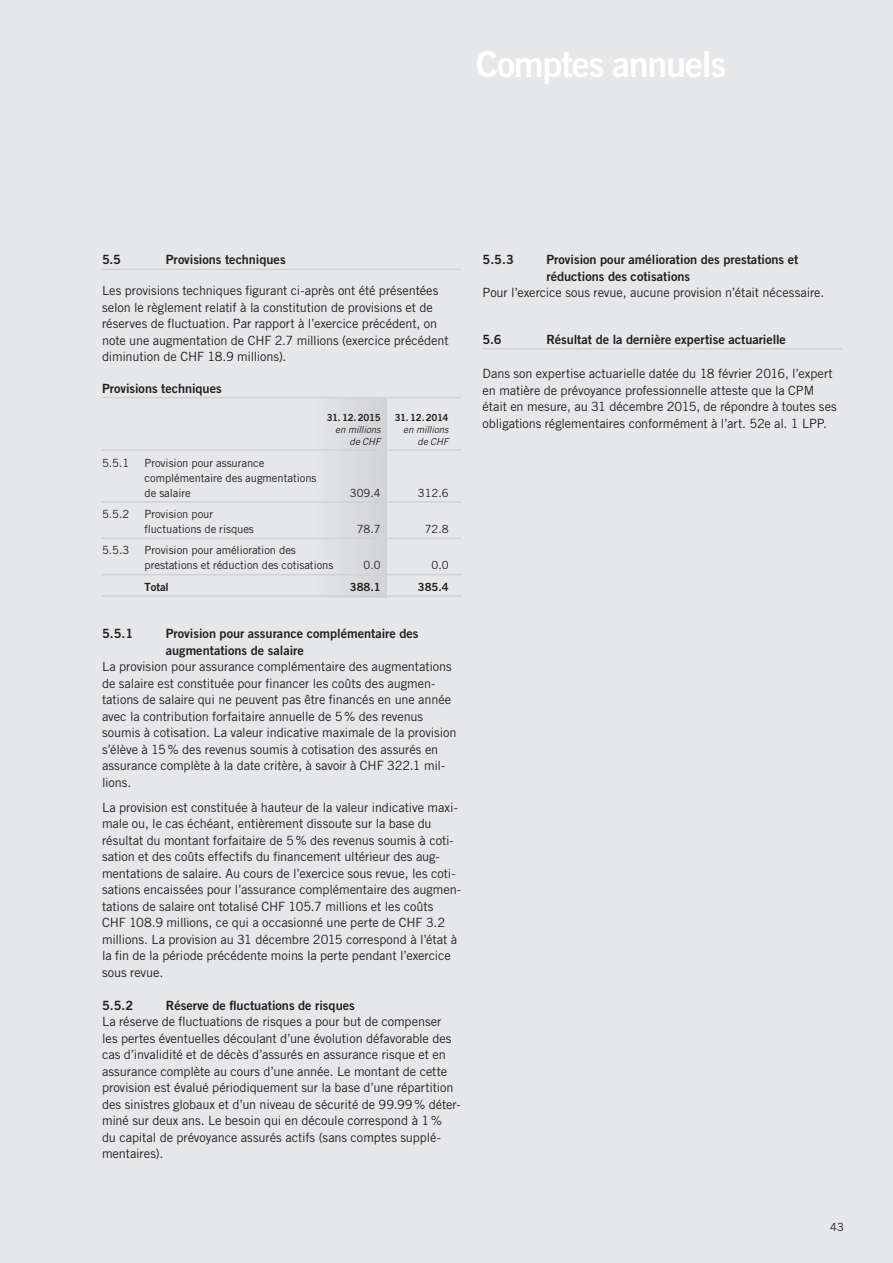
<style>
.page{position:relative;width:893px;height:1263px;background:#e6e7e9}
.page>*{position:absolute;margin:0;border:0;box-sizing:border-box;transform-origin:0 0}
.t1{font:36px "Trade Gothic LT Std Bd 2";letter-spacing:-.035em;color:#fff}
.t2{font:12.75px/16.5px "Trade Gothic LT Std";letter-spacing:-.005em;color:#231f20}
.t3{font:12.75px/16.5px "Trade Gothic LT Std Bd 2";color:#231f20}
.t4{font:11.25px/15px "Trade Gothic LT Std";letter-spacing:-.005em;color:#231f20}
.t5{font:11.25px "Trade Gothic LT Std Bd 2";letter-spacing:-.005em;color:#231f20}
.t6{font:italic 9.75px "Trade Gothic LT Std";letter-spacing:-.005em;color:#231f20}
.t7{font:9.75px "Trade Gothic LT Std Bd 2";letter-spacing:-.035em;color:#231f20}
</style>
<div class="page">
<div style="left:312px;top:398px;width:75px;height:199px;background:#dcdddf"></div>
<hr style="left:483px;top:348px;width:359px;height:2px;background:#d1d2d4">
<hr style="left:102px;top:269px;width:359px;height:1px;background:#d1d2d4">
<hr style="left:102px;top:397px;width:359px;height:1px;background:#d1d2d4">
<hr style="left:102px;top:449px;width:359px;height:2px;background:#d1d2d4">
<hr style="left:102px;top:501px;width:359px;height:2px;background:#d1d2d4">
<hr style="left:102px;top:537px;width:359px;height:2px;background:#d1d2d4">
<hr style="left:102px;top:574px;width:359px;height:1px;background:#d1d2d4">
<hr style="left:102px;top:595px;width:359px;height:2px;background:#d1d2d4">
<h1 class="t1" style="left:476px;top:42px;width:252px">Comptes annuels</h1>
<p class="t3" style="left:102px;top:251px;width:21px">5.5</p>
<p class="t3" style="left:166px;top:251px;width:121px">Provisions techniques</p>
<p class="t2" style="left:102px;top:282px;width:348px">Les provisions techniques figurant ci-après ont été présentées selon le règlement relatif à la constitution de provisions et de réserves de fluctuation. Par rapport à l’exercice précédent, on note une augmentation de CHF 2.7 millions (exercice précédent diminution de CHF 18.9 millions).</p>
<p class="t3" style="left:102px;top:380px;width:121px">Provisions techniques</p>
<p class="t7" style="left:327px;top:412px;width:55px">31.12.2015</p>
<p class="t7" style="left:395px;top:412px;width:55px">31.12.2014</p>
<p class="t6" style="left:335px;top:424px;width:47px">en millions</p>
<p class="t6" style="left:403px;top:424px;width:47px">en millions</p>
<p class="t6" style="left:350px;top:436px;width:32px">de CHF</p>
<p class="t6" style="left:418px;top:436px;width:32px">de CHF</p>
<p class="t4" style="left:102px;top:455px;width:29px">5.5.1</p>
<p class="t4" style="left:145px;top:455px;width:173px">Provision pour assurance complémentaire des augmentations de salaire</p>
<p class="t4" style="left:350px;top:485px;width:32px">309.4</p>
<p class="t4" style="left:418px;top:485px;width:32px">312.6</p>
<p class="t4" style="left:102px;top:506px;width:29px">5.5.2</p>
<p class="t4" style="left:145px;top:506px;width:111px">Provision pour fluctuations de risques</p>
<p class="t4" style="left:102px;top:543px;width:29px">5.5.3</p>
<p class="t4" style="left:145px;top:543px;width:190px">Provision pour amélioration des prestations et réduction des cotisations</p>
<p class="t4" style="left:357px;top:521px;width:25px">78.7</p>
<p class="t4" style="left:425px;top:521px;width:25px">72.8</p>
<p class="t4" style="left:364px;top:558px;width:19px">0.0</p>
<p class="t4" style="left:432px;top:558px;width:19px">0.0</p>
<p class="t5" style="left:145px;top:580px;width:26px">Total</p>
<p class="t5" style="left:350px;top:580px;width:32px">388.1</p>
<p class="t5" style="left:418px;top:580px;width:32px">385.4</p>
<p class="t3" style="left:102px;top:625px;width:33px">5.5.1</p>
<p class="t3" style="left:166px;top:625px;width:254px">Provision pour assurance complémentaire des augmentations de salaire</p>
<p class="t2" style="left:102px;top:658px;width:356px">La provision pour assurance complémentaire des augmentations de salaire est constituée pour financer les coûts des augmen&shy;tations de salaire qui ne peuvent pas être financés en une année avec la contribution forfaitaire annuelle de 5% des revenus soumis à cotisation. La valeur indicative maximale de la provision s’élève à 15% des revenus soumis à cotisation des assurés en assurance complète à la date critère, à savoir à CHF 322.1 mil&shy;lions.</p>
<p class="t2" style="left:102px;top:798px;width:361px">La provision est constituée à hauteur de la valeur indicative maxi&shy;male ou, le cas échéant, entièrement dissoute sur la base du résultat du montant forfaitaire de 5% des revenus soumis à coti&shy;sation et des coûts effectifs du financement ultérieur des aug&shy;mentations de salaire. Au cours de l’exercice sous revue, les coti&shy;sations encaissées pour l’assurance complémentaire des augmen&shy;tations de salaire ont totalisé CHF 105.7 millions et les coûts<br>CHF 108.9 millions, ce qui a occasionné une perte de CHF 3.2 millions. La provision au 31 décembre 2015 correspond à l’état à la fin de la période précédente moins la perte pendant l’exercice sous revue.</p>
<p class="t3" style="left:102px;top:996px;width:33px">5.5.2</p>
<p class="t3" style="left:166px;top:996px;width:190px">Réserve de fluctuations de risques</p>
<p class="t2" style="left:102px;top:1013px;width:360px">La réserve de fluctuations de risques a pour but de compenser<br>les pertes éventuelles découlant d’une évolution défavorable des cas d’invalidité et de décès d’assurés en assurance risque et en assurance complète au cours d’une année. Le montant de cette provision est évalué périodiquement sur la base d’une répartition des sinistres globaux et d’un niveau de sécurité de 99.99% déter&shy;miné sur deux ans. Le besoin qui en découle correspond à 1%<br>du capital de prévoyance assurés actifs (sans comptes supplé&shy;mentaires).</p>
<p class="t3" style="left:483px;top:251px;width:33px">5.5.3</p>
<p class="t3" style="left:546px;top:251px;width:253px">Provision pour amélioration des prestations et réductions des cotisations</p>
<p class="t2" style="left:483px;top:284px;width:343px">Pour l’exercice sous revue, aucune provision n’était nécessaire.</p>
<p class="t3" style="left:483px;top:331px;width:20px">5.6</p>
<p class="t3" style="left:546px;top:331px;width:241px">Résultat de la dernière expertise actuarielle</p>
<p class="t2" style="left:483px;top:365px;width:356px">Dans son expertise actuarielle datée du 18 février 2016, l’expert en matière de prévoyance professionnelle atteste que la CPM était en mesure, au 31 décembre 2015, de répondre à toutes ses obligations réglementaires conformément à l’art. 52e al. 1 LPP.</p>
<p class="t4" style="left:830px;top:1220px;width:15px">43</p>
</div>
